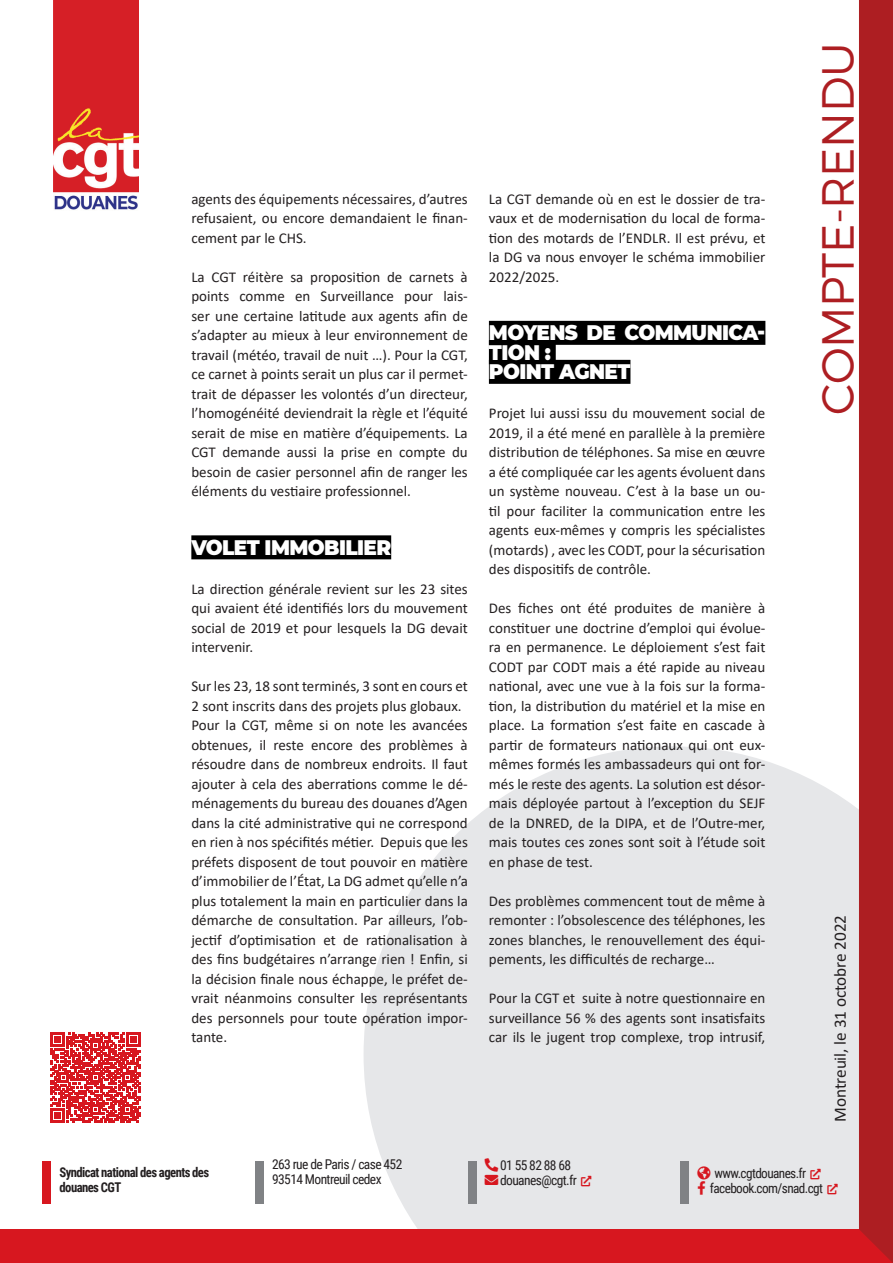
<style>
.page{position:relative;width:893px;height:1263px;background:#fff}
.page>*{position:absolute;margin:0;border:0;box-sizing:border-box;transform-origin:0 0}
.t1{font:300 45px "Montserrat";letter-spacing:-.01em;color:#ad1e22}
.t2{font:900 21px/19.5px "Montserrat";letter-spacing:-.03em;color:#fff;scale:.95 1}
.t3{font:17.25px "Calibri";letter-spacing:-.005em;color:#231f20}
.t4{font:15px/19.5px "Calibri";color:#231f20;text-align:justify}
.t5{font:13.5px/15px "Roboto Condensed";letter-spacing:-.045em;color:#231f20}
.t6{font:700 13.5px/15px "Roboto Condensed";letter-spacing:-.045em;color:#231f20;scale:.94 1}
.s1{color:#d7171f}
</style>
<div class="page">
<svg style="left:364px;top:746px;width:495px;height:483px;background:#e8e9eb"></svg>
<div style="left:43px;top:1161px;width:8px;height:42px;background:#d7171f"></div>
<div style="left:255px;top:1161px;width:9px;height:42px;background:#808285"></div>
<div style="left:468px;top:1161px;width:8px;height:42px;background:#808285"></div>
<div style="left:680px;top:1161px;width:9px;height:42px;background:#808285"></div>
<div style="left:0;top:1229px;width:893px;height:34px;background:#d7171f"></div>
<div style="left:859px;top:0;width:34px;height:1263px;background:#ad1e22"></div>
<img style="left:53px;top:0;width:85px;height:210px">
<div style="left:191px;top:535px;width:200px;height:24px;background:#000"></div>
<div style="left:489px;top:321px;width:276px;height:24px;background:#000"></div>
<div style="left:489px;top:340px;width:67px;height:24px;background:#000"></div>
<div style="left:489px;top:360px;width:141px;height:24px;background:#000"></div>
<svg style="left:51px;top:1032px;width:90px;height:90px"></svg>
<svg style="left:485px;top:1158px;width:13px;height:27px"></svg>
<svg style="left:581px;top:1176px;width:10px;height:10px"></svg>
<svg style="left:811px;top:1168px;width:10px;height:11px"></svg>
<svg style="left:697px;top:1166px;width:13px;height:28px"></svg>
<svg style="left:827px;top:1183px;width:11px;height:11px"></svg>
<p class="t4" style="left:191px;top:189px;width:278px">agents des équipements nécessaires, d’autres refusaient, ou encore demandaient le finan&shy;cement par le CHS.</p>
<p class="t4" style="left:191px;top:267px;width:278px">La CGT réitère sa proposition de carnets à points comme en Surveillance pour lais&shy;ser une certaine latitude aux agents afin de s’adapter au mieux à leur environnement de travail (météo, travail de nuit …). Pour la CGT, ce carnet à points serait un plus car il permet&shy;trait de dépasser les volontés d’un directeur, l’homogénéité deviendrait la règle et l’équité serait de mise en matière d’équipements. La CGT demande aussi la prise en compte du besoin de casier personnel afin de ranger les éléments du vestiaire professionnel.</p>
<h2 class="t2" style="left:191px;top:536px;width:212px">VOLET IMMOBILIER</h2>
<p class="t4" style="left:191px;top:579px;width:278px">La direction générale revient sur les 23 sites qui avaient été identifiés lors du mouvement social de 2019 et pour lesquels la DG devait intervenir.</p>
<p class="t4" style="left:191px;top:676px;width:278px;text-align:left">Sur les 23, 18 sont terminés, 3 sont en cours et 2 sont inscrits dans des projets plus globaux.<br>Pour la CGT, même si on note les avancées obtenues, il reste encore des problèmes à résoudre dans de nombreux endroits. Il faut ajouter à cela des aberrations comme le dé&shy;ménagements du bureau des douanes d’Agen dans la cité administrative qui ne correspond en rien à nos spécifités métier. Depuis que les préfets disposent de tout pouvoir en matière d’immobilier de l’État, La DG admet qu’elle n’a plus totalement la main en particulier dans la démarche de consultation. Par ailleurs, l’ob&shy;jectif d’optimisation et de rationalisation à des fins budgétaires n’arrange rien ! Enfin, si la décision finale nous échappe, le préfet de&shy;vrait néanmoins consulter les représentants des personnels pour toute opération impor&shy;tante.</p>
<p class="t4" style="left:489px;top:189px;width:278px">La CGT demande où en est le dossier de tra&shy;vaux et de modernisation du local de forma&shy;tion des motards de l’ENDLR. Il est prévu, et la DG va nous envoyer le schéma immobilier 2022/2025.</p>
<h2 class="t2" style="left:489px;top:322px;width:293px">MOYENS DE COMMUNICA-<br>TION :<br>POINT AGNE</h2>
<h2 class="t2" style="left:617px;top:361px;width:15px">T</h2>
<p class="t4" style="left:489px;top:403px;width:278px">Projet lui aussi issu du mouvement social de 2019, il a été mené en parallèle à la première distribution de téléphones. Sa mise en œuvre a été compliquée car les agents évoluent dans un système nouveau. C’est à la base un ou&shy;til pour faciliter la communication entre les agents eux-mêmes y compris les spécialistes (motards) , avec les CODT, pour la sécurisation des dispositifs de contrôle.</p>
<p class="t4" style="left:489px;top:598px;width:278px">Des fiches ont été produites de manière à constituer une doctrine d’emploi qui évolue&shy;ra en permanence. Le déploiement s’est fait CODT par CODT mais a été rapide au niveau national, avec une vue à la fois sur la forma&shy;tion, la distribution du matériel et la mise en place. La formation s’est faite en cascade à partir de formateurs nationaux qui ont eux&shy;mêmes formés les ambassadeurs qui ont for&shy;més le reste des agents. La solution est désor&shy;mais déployée partout à l’exception du SEJF de la DNRED, de la DIPA, et de l’Outre-mer, mais toutes ces zones sont soit à l’étude soit en phase de test.</p>
<p class="t4" style="left:489px;top:891px;width:278px">Des problèmes commencent tout de même à remonter : l’obsolescence des téléphones, les zones blanches, le renouvellement des équi&shy;pements, les difficultés de recharge…</p>
<p class="t4" style="left:489px;top:988px;width:278px">Pour la CGT et suite à notre questionnaire en surveillance 56 % des agents sont insatisfaits car ils le jugent trop complexe, trop intrusif,</p>
<h1 class="t1" style="left:810px;top:415px;width:373px;rotate:-90deg">compte-rendu</h1>
<p class="t3" style="left:828px;top:1122px;width:209px;rotate:-90deg">Montreuil, le 31 octobre 2022</p>
<p class="t6" style="left:60px;top:1164px;width:161px">Syndicat national des agents des douanes CGT</p>
<p class="t5" style="left:272px;top:1156px;width:132px">263 rue de Paris / case 452<br>93514 Montreuil cedex</p>
<p class="t5" style="left:500px;top:1157px;width:93px;text-indent:-15px"><span class="s1">□■●▼</span> 01 55 82 88 68 douanes@cgt.fr <span class="s1">▼■●●■●▼</span></p>
<p class="t5" style="left:697px;top:1165px;width:125px"><span class="s1">●□▲</span> www.cgtdouanes.fr <span class="s1">▼■●●■●▼</span></p>
<p class="t5" style="left:697px;top:1180px;width:142px"><span class="s1">□□</span> facebook.com/snad.cgt <span class="s1">▼■●●■●▼</span></p>
</div>
